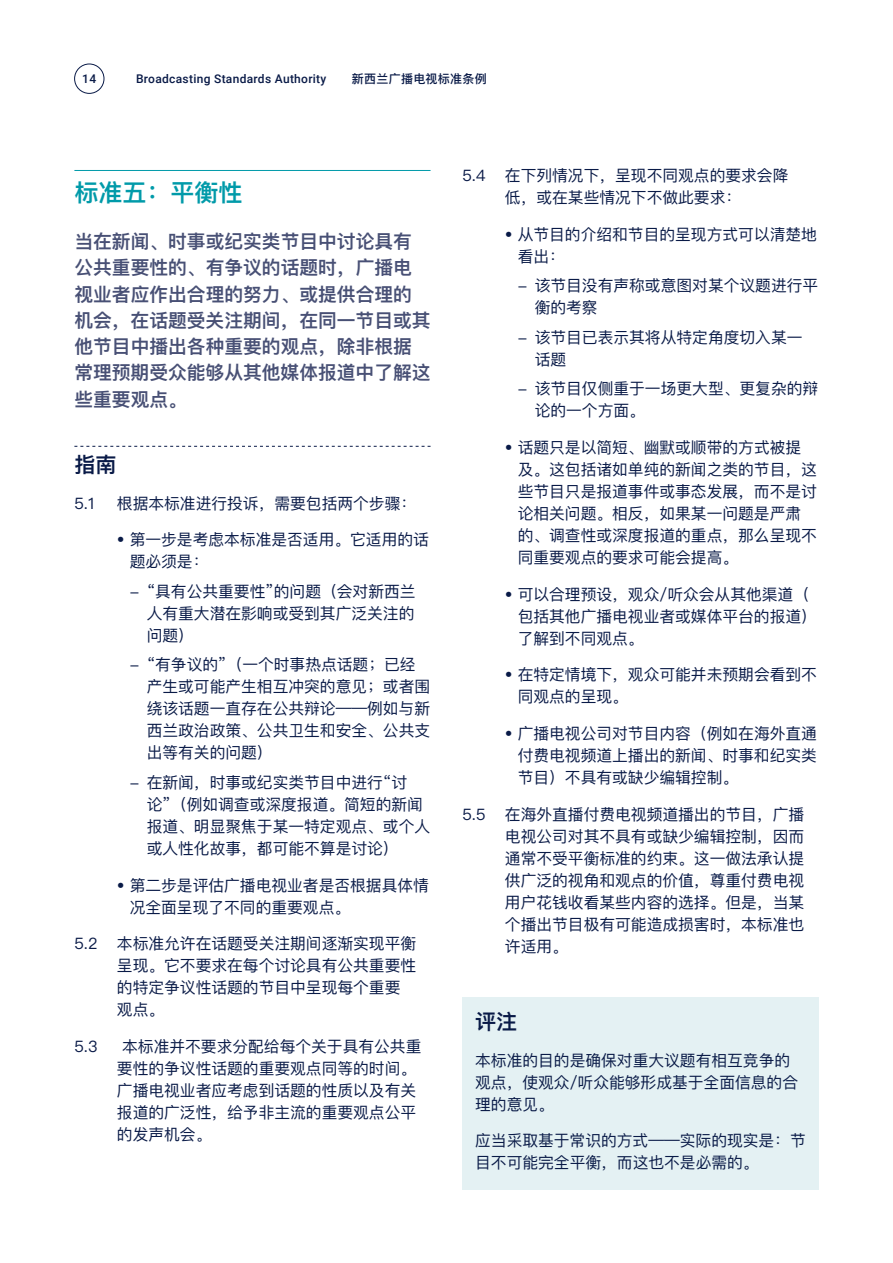
<style>
.page{position:relative;width:893px;height:1263px;background:#fff}
.page>*{position:absolute;margin:0;border:0;box-sizing:border-box;transform-origin:0 0}
.h_satandard_sc{font:600 24px "Ping Fang SC";color:#009aa9}
.h2_standard_sc{font:600 21px "Ping Fang SC";color:#091a47}
.intro_standard_sc{font:600 18.75px/26.2px "Ping Fang SC";color:#485075}
.standard_sc{font:15.75px/22px "Ping Fang SC";color:#091a47}
.b1_SC{font:15.75px/22px "Ping Fang SC";color:#091a47}
.t1{font:500 12px "Roboto";letter-spacing:.025em;color:#091a47}
.t2{font:500 12px "Ping Fang SC";letter-spacing:.025em;color:#091a47}
</style>
<div class="page">
<hr style="left:74px;top:170px;width:357px;height:1px;background:#009aa9">
<svg style="left:74px;top:446px;width:357px;height:1px"></svg>
<div style="left:462px;top:997px;width:357px;height:192px;background:#e4f1f3"></div>
<div style="left:74px;top:64px;width:30px;height:30px;border:1px solid #091a47;border-radius:50%"></div>
<p class="t1" style="left:82px;top:70px;width:15px">14</p>
<p class="t1" style="left:136px;top:70px;width:192px">Broadcasting Standards Authority</p>
<p class="t2" style="left:352px;top:71px;width:136px">新西兰广播电视标准条例</p>
<p class="h_satandard_sc" style="left:74px;top:177px;width:169px">标准五：平衡性</p>
<p class="intro_standard_sc" style="left:74px;top:228px;width:358px">当在新闻、时事或纪实类节目中讨论具有公共重要性的、有争议的话题时，广播电视业者应作出合理的努力、或提供合理的机会，在话题受关注期间，在同一节目或其他节目中播出各种重要的观点，除非根据常理预期受众能够从其他媒体报道中了解这些重要观点。</p>
<p class="h2_standard_sc" style="left:74px;top:452px;width:43px">指南</p>
<p class="standard_sc" style="left:74px;top:492px;width:21px">5.1</p>
<p class="standard_sc" style="left:117px;top:492px;width:301px">根据本标准进行投诉，需要包括两个步骤：</p>
<p class="standard_sc" style="left:130px;top:528px;width:301px;text-indent:-13px">• 第一步是考虑本标准是否适用。它适用的话题必须是：</p>
<p class="standard_sc" style="left:147px;top:580px;width:270px;text-align:justify;text-indent:-17px">- “具有公共重要性”的问题（会对新西兰人有重大潜在影响或受到其广泛关注的问题）</p>
<p class="standard_sc" style="left:147px;top:653px;width:285px;text-indent:-17px">- “有争议的”（一个时事热点话题；已经产生或可能产生相互冲突的意见；或者围绕该话题一直存在公共辩论——例如与新西兰政治政策、公共卫生和安全、公共支出等有关的问题）</p>
<p class="standard_sc" style="left:147px;top:771px;width:285px;text-indent:-17px">- 在新闻，时事或纪实类节目中进行“讨论”（例如调查或深度报道。简短的新闻报道、明显聚焦于某一特定观点、或个人或人性化故事，都可能不算是讨论）</p>
<p class="standard_sc" style="left:130px;top:874px;width:301px;text-indent:-13px">• 第二步是评估广播电视业者是否根据具体情况全面呈现了不同的重要观点。</p>
<p class="standard_sc" style="left:117px;top:932px;width:301px;text-indent:-43px">5.2 本标准允许在话题受关注期间逐渐实现平衡呈现。它不要求在每个讨论具有公共重要性的特定争议性话题的节目中呈现每个重要观点。</p>
<p class="standard_sc" style="left:74px;top:1035px;width:25px">5.3</p>
<p class="standard_sc" style="left:117px;top:1035px;width:306px;text-indent:5px">本标准并不要求分配给每个关于具有公共重要性的争议性话题的重要观点同等的时间。广播电视业者应考虑到话题的性质以及有关报道的广泛性，给予非主流的重要观点公平的发声机会。</p>
<p class="standard_sc" style="left:462px;top:164px;width:328px;text-align:center">5.4 在下列情况下，呈现不同观点的要求会降低，或在某些情况下不做此要求：</p>
<p class="standard_sc" style="left:518px;top:223px;width:301px;text-indent:-13px">• 从节目的介绍和节目的呈现方式可以清楚地看出：</p>
<p class="standard_sc" style="left:535px;top:275px;width:285px;text-indent:-17px">- 该节目没有声称或意图对某个议题进行平衡的考察</p>
<p class="standard_sc" style="left:535px;top:326px;width:269px;text-indent:-17px">- 该节目已表示其将从特定角度切入某一话题</p>
<p class="standard_sc" style="left:535px;top:377px;width:285px;text-indent:-17px">- 该节目仅侧重于一场更大型、更复杂的辩论的一个方面。</p>
<p class="standard_sc" style="left:518px;top:436px;width:301px;text-indent:-13px">• 话题只是以简短、幽默或顺带的方式被提及。这包括诸如单纯的新闻之类的节目，这些节目只是报道事件或事态发展，而不是讨论相关问题。相反，如果某一问题是严肃的、调查性或深度报道的重点，那么呈现不同重要观点的要求可能会提高。</p>
<p class="standard_sc" style="left:518px;top:583px;width:301px;text-indent:-13px">• 可以合理预设，观众/听众会从其他渠道（包括其他广播电视业者或媒体平台的报道）了解到不同观点。</p>
<p class="standard_sc" style="left:518px;top:663px;width:301px;text-indent:-13px">• 在特定情境下，观众可能并未预期会看到不同观点的呈现。</p>
<p class="standard_sc" style="left:518px;top:722px;width:301px;text-align:justify;text-indent:-13px">• 广播电视公司对节目内容（例如在海外直通付费电视频道上播出的新闻、时事和纪实类节目）不具有或缺少编辑控制。</p>
<p class="standard_sc" style="left:505px;top:803px;width:301px;text-align:justify;text-indent:-43px">5.5 在海外直播付费电视频道播出的节目，广播电视公司对其不具有或缺少编辑控制，因而通常不受平衡标准的约束。这一做法承认提供广泛的视角和观点的价值，尊重付费电视用户花钱收看某些内容的选择。但是，当某个播出节目极有可能造成损害时，本标准也许适用。</p>
<p class="h2_standard_sc" style="left:475px;top:1008px;width:43px">评注</p>
<p class="b1_SC" style="left:475px;top:1049px;width:324px">本标准的目的是确保对重大议题有相互竞争的观点，使观众/听众能够形成基于全面信息的合理的意见。</p>
<p class="b1_SC" style="left:475px;top:1129px;width:332px">应当采取基于常识的方式——实际的现实是：节目不可能完全平衡，而这也不是必需的。</p>
</div>
